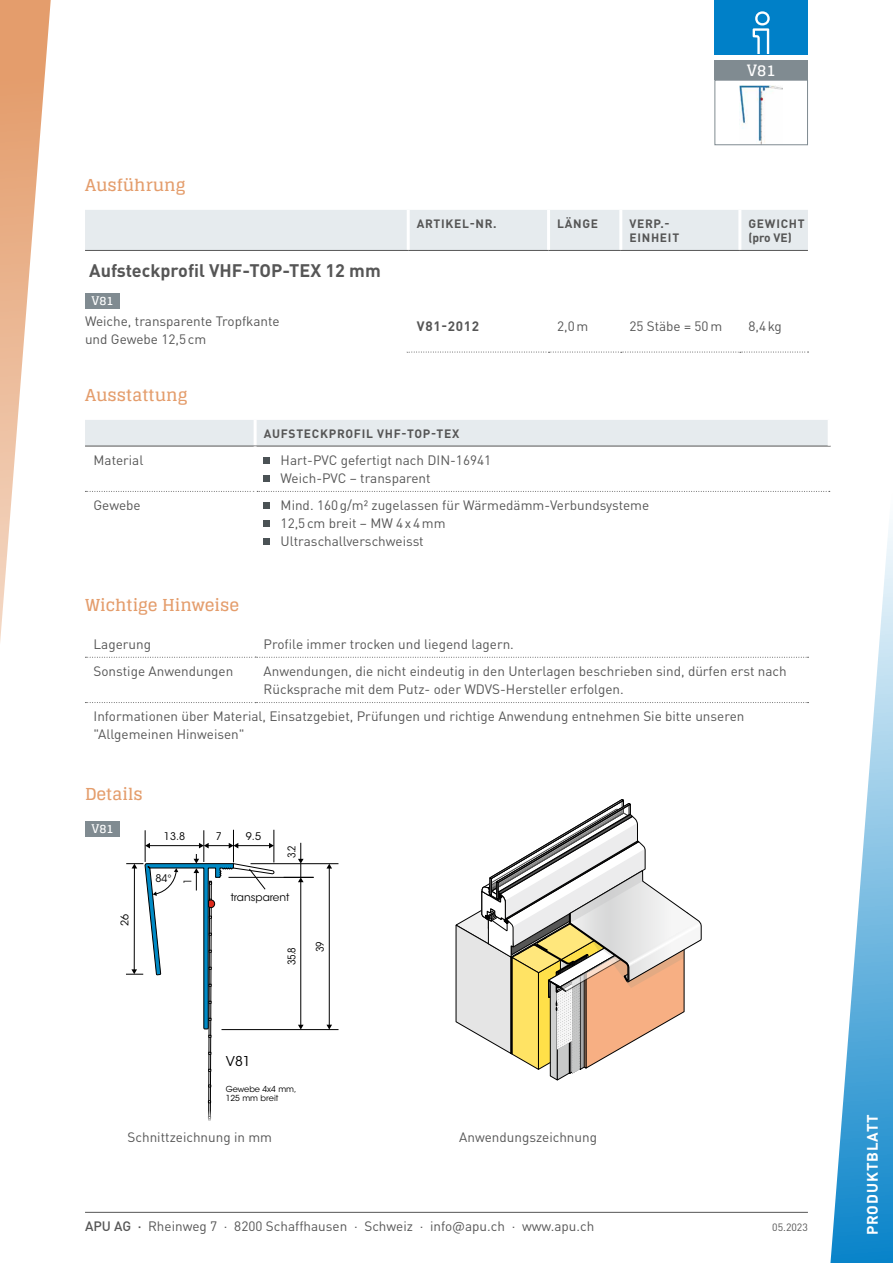
<style>
.page{position:relative;width:893px;height:1263px;background:#fff}
.page>*{position:absolute;margin:0;border:0;box-sizing:border-box;transform-origin:0 0}
.t1{font:700 18px "DIN Pro";color:#565656}
.t2{font:700 16.5px "Glegoo";color:#e49d6c}
.t3{font:700 15.6px "Glegoo";color:#fff}
.t4{font:700 15px "DIN Pro";letter-spacing:.06em;color:#fff}
.t5{font:13.5px/18px "DIN Pro";color:#565656}
.t6{font:700 13.5px "DIN Pro";letter-spacing:.05em;color:#565656}
.t7{font:13.5px "ITC Avant Garde Std";color:#000}
.t8{font:700 12px/14.4px "DIN Pro";letter-spacing:.06em;color:#565656}
.t9{font:700 12px "Glegoo";color:#fff}
.t10{font:10.5px "ITC Avant Garde Std";color:#000}
.t11{font:condensed 10.5px "ITC Avant Garde Std";color:#000}
.t12{font:10.5px "DIN Pro";color:#565656}
.t13{font:8.25px/8.2px "ITC Avant Garde Std";color:#000}
.s1{font-weight:500}
</style>
<div class="page">
<hr style="left:85px;top:1212px;width:723px;height:1px;background:#565656">
<svg style="left:829px;top:490px;width:64px;height:773px"></svg>
<svg style="left:0;top:0;width:51px;height:642px"></svg>
<div style="left:85px;top:210px;width:723px;height:40px;background:#e6ebee"></div>
<svg style="left:407px;top:352px;width:401px;height:1px"></svg>
<hr style="left:407px;top:210px;width:3px;height:40px;background:#fff">
<hr style="left:547px;top:210px;width:3px;height:40px;background:#fff">
<hr style="left:619px;top:210px;width:3px;height:40px;background:#fff">
<hr style="left:738px;top:210px;width:3px;height:40px;background:#fff">
<hr style="left:85px;top:250px;width:323px;height:1px;background:#565656">
<hr style="left:408px;top:250px;width:141px;height:1px;background:#565656">
<hr style="left:549px;top:250px;width:72px;height:1px;background:#565656">
<hr style="left:621px;top:250px;width:119px;height:1px;background:#565656">
<hr style="left:740px;top:250px;width:68px;height:1px;background:#565656">
<div style="left:85px;top:293px;width:35px;height:15px;background:#808b91"></div>
<div style="left:85px;top:420px;width:743px;height:26px;background:#e6ebee"></div>
<hr style="left:254px;top:420px;width:3px;height:26px;background:#fff">
<svg style="left:85px;top:491px;width:745px;height:1px"></svg>
<hr style="left:85px;top:446px;width:170px;height:1px;background:#565656">
<hr style="left:255px;top:446px;width:576px;height:1px;background:#565656">
<hr style="left:254px;top:446px;width:3px;height:45px;background:#fff">
<hr style="left:254px;top:491px;width:3px;height:64px;background:#fff">
<div style="left:264px;top:457px;width:6px;height:7px;background:#4b5255"></div>
<div style="left:264px;top:475px;width:6px;height:7px;background:#4b5255"></div>
<svg style="left:264px;top:503px;width:6px;height:6px"></svg>
<svg style="left:264px;top:521px;width:6px;height:6px"></svg>
<svg style="left:264px;top:539px;width:6px;height:6px"></svg>
<svg style="left:85px;top:657px;width:723px;height:1px"></svg>
<svg style="left:85px;top:702px;width:723px;height:1px"></svg>
<div style="left:714px;top:0;width:94px;height:54px;background:#0080c8"></div>
<svg style="left:753px;top:11px;width:17px;height:43px"></svg>
<div style="left:714px;top:60px;width:94px;height:20px;background:#808b91"></div>
<img style="left:739px;top:85px;width:44px;height:58px">
<div style="left:714px;top:80px;width:94px;height:65px;border:1px solid #808b91"></div>
<div style="left:85px;top:821px;width:35px;height:15px;background:#808b91"></div>
<hr style="left:149px;top:845px;width:51px;height:1px;background:#000">
<svg style="left:146px;top:843px;width:4px;height:5px"></svg>
<hr style="left:145px;top:830px;width:1px;height:32px;background:#000">
<hr style="left:204px;top:830px;width:1px;height:32px;background:#000">
<hr style="left:238px;top:845px;width:32px;height:1px;background:#000">
<svg style="left:269px;top:843px;width:5px;height:5px"></svg>
<hr style="left:233px;top:830px;width:1px;height:32px;background:#000">
<hr style="left:274px;top:830px;width:1px;height:32px;background:#000">
<hr style="left:251px;top:863px;width:87px;height:1px;background:#000">
<hr style="left:228px;top:877px;width:86px;height:1px;background:#000">
<hr style="left:221px;top:1029px;width:117px;height:1px;background:#000">
<hr style="left:300px;top:881px;width:1px;height:144px;background:#000">
<svg style="left:298px;top:1025px;width:6px;height:4px"></svg>
<hr style="left:329px;top:868px;width:1px;height:157px;background:#000">
<svg style="left:326px;top:1025px;width:6px;height:4px"></svg>
<svg style="left:326px;top:864px;width:6px;height:4px"></svg>
<svg style="left:298px;top:843px;width:6px;height:39px"></svg>
<svg style="left:126px;top:854px;width:148px;height:266px"></svg>
<svg style="left:199px;top:843px;width:39px;height:5px"></svg>
<svg style="left:456px;top:799px;width:245px;height:281px"></svg>
<p class="t2" style="left:85px;top:176px;width:102px">Ausführung</p>
<p class="t3" style="left:747px;top:61px;width:30px">V81</p>
<p class="t8" style="left:417px;top:215px;width:81px">ARTIKEL-NR.</p>
<p class="t8" style="left:557px;top:215px;width:43px">LÄNGE</p>
<p class="t8" style="left:629px;top:215px;width:51px">VERP.-<br>EINHEIT</p>
<p class="t8" style="left:748px;top:215px;width:58px">GEWICHT (pro VE)</p>
<h1 class="t1" style="left:89px;top:255px;width:293px">Aufsteckprofil VHF-TOP-TEX 12 mm</h1>
<p class="t9" style="left:91px;top:294px;width:24px">V81</p>
<p class="t5" style="left:85px;top:310px;width:196px">Weiche, transparente Tropfkante und Gewebe 12,5cm</p>
<p class="t6" style="left:417px;top:315px;width:64px">V81-2012</p>
<p class="t5" style="left:557px;top:316px;width:33px">2,0m</p>
<p class="t5" style="left:629px;top:316px;width:94px">25 Stäbe = 50m</p>
<p class="t5" style="left:748px;top:316px;width:35px">8,4kg</p>
<p class="t2" style="left:85px;top:386px;width:104px">Ausstattung</p>
<p class="t8" style="left:264px;top:425px;width:197px">AUFSTECKPROFIL VHF-TOP-TEX</p>
<p class="t5" style="left:94px;top:450px;width:51px">Material</p>
<p class="t5" style="left:281px;top:450px;width:212px">Hart-PVC gefertigt nach DIN-16941<br>Weich-PVC – transparent</p>
<p class="t5" style="left:94px;top:495px;width:49px">Gewebe</p>
<p class="t5" style="left:281px;top:495px;width:370px">Mind. 160g/m2 zugelassen für Wärmedämm-Verbundsysteme<br>12,5cm breit – MW 4x4mm<br>Ultraschallverschweisst</p>
<p class="t2" style="left:85px;top:596px;width:156px">Wichtige Hinweise</p>
<p class="t5" style="left:94px;top:633px;width:59px">Lagerung</p>
<p class="t5" style="left:264px;top:633px;width:252px">Profile immer trocken und liegend lagern.</p>
<p class="t5" style="left:94px;top:661px;width:141px">Sonstige Anwendungen</p>
<p class="t5" style="left:264px;top:661px;width:525px">Anwendungen, die nicht eindeutig in den Unterlagen beschrieben sind, dürfen erst nach<br>Rücksprache mit dem Putz- oder WDVS-Hersteller erfolgen.</p>
<p class="t5" style="left:94px;top:706px;width:652px">Informationen über Material, Einsatzgebiet, Prüfungen und richtige Anwendung entnehmen Sie bitte unseren "Allgemeinen Hinweisen"</p>
<p class="t2" style="left:85px;top:785px;width:59px">Details</p>
<p class="t9" style="left:91px;top:822px;width:24px">V81</p>
<p class="t10" style="left:118px;top:926px;width:14px;rotate:-90deg">26</p>
<p class="t10" style="left:164px;top:830px;width:23px">13.8</p>
<p class="t10" style="left:246px;top:830px;width:17px">9.5</p>
<p class="t10" style="left:155px;top:872px;width:18px">84°</p>
<p class="t10" style="left:231px;top:891px;width:60px">transparent</p>
<p class="t10" style="left:216px;top:830px;width:8px">7</p>
<p class="t11" style="left:285px;top:858px;width:14px;rotate:-90deg">3.2</p>
<p class="t11" style="left:181px;top:884px;width:7px;rotate:-90deg">1</p>
<p class="t11" style="left:285px;top:965px;width:19px;rotate:-90deg">35.8</p>
<p class="t11" style="left:314px;top:952px;width:12px;rotate:-90deg">39</p>
<p class="t7" style="left:226px;top:1053px;width:26px">V81</p>
<p class="t13" style="left:226px;top:1085px;width:72px">Gewebe 4x4 mm,<br>125 mm breit</p>
<p class="t5" style="left:128px;top:1127px;width:146px">Schnittzeichnung in mm</p>
<p class="t5" style="left:459px;top:1127px;width:139px">Anwendungszeichnung</p>
<p class="t5" style="left:85px;top:1215px;width:511px"><span class="s1">APU AG ·</span> Rheinweg 7 · 8200 Schaffhausen · Schweiz · info@apu.ch · www.apu.ch</p>
<p class="t12" style="left:772px;top:1219px;width:37px">05.2023</p>
<p class="t4" style="left:860px;top:1235px;width:123px;rotate:-90deg">PRODUKTBLATT</p>
</div>
